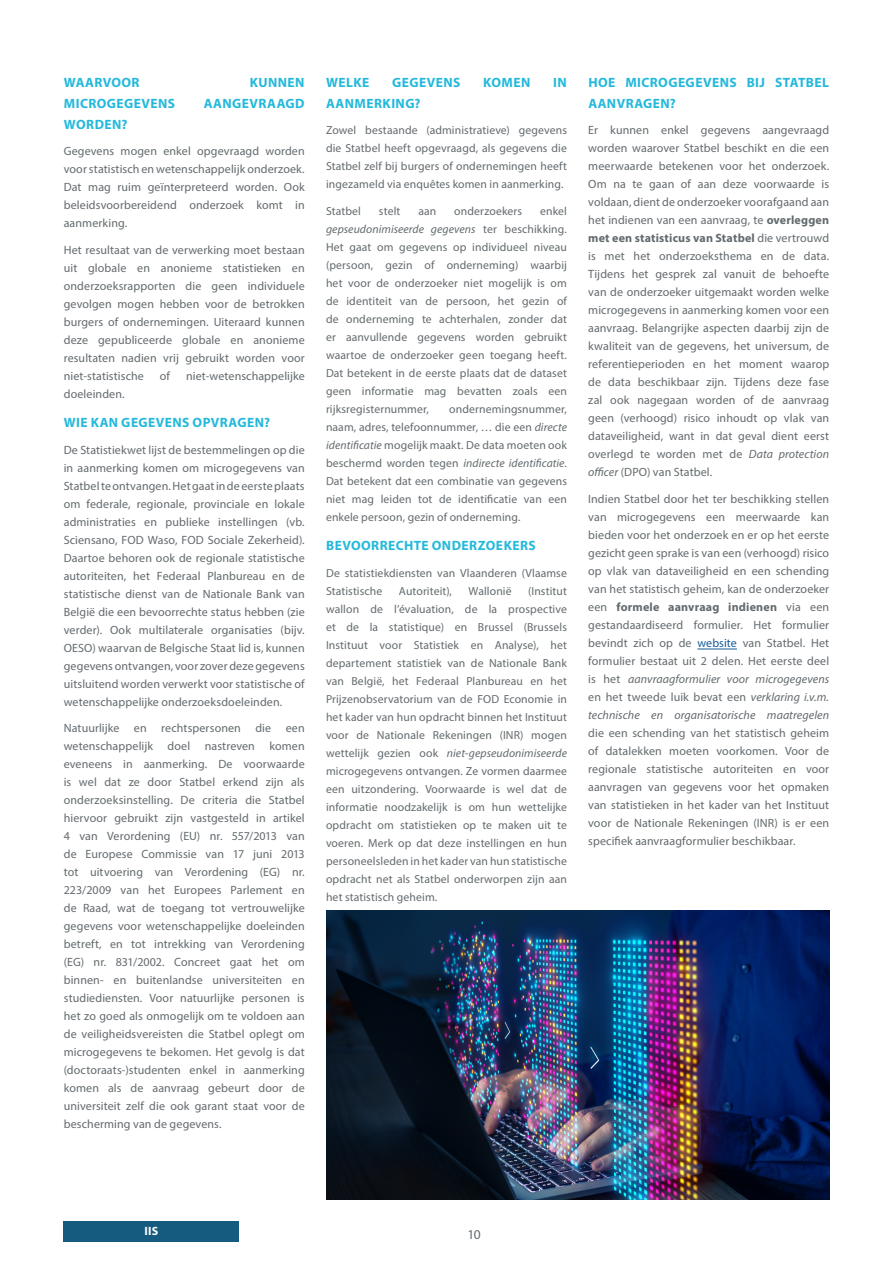
<style>
.page{position:relative;width:893px;height:1263px;background:#fff}
.page>*{position:absolute;margin:0;border:0;box-sizing:border-box;transform-origin:0 0}
.t1{font:700 13.5px/21px "Myriad Pro";letter-spacing:.035em;color:#24b9db}
.t2{font:13.5px "Myriad Pro";color:#646a6e}
.t3{font:12px/18px "Myriad Pro";letter-spacing:.01em;color:#636a6e;text-align:justify}
.t4{font:700 12px "Myriad Pro";color:#fff}
.t5{font:11.7px/18px "Myriad Pro";letter-spacing:.01em;color:#636a6e;text-align:justify}
.s1{font-style:italic}
.s2{font-weight:700}
.s3{color:#165b9a}
</style>
<div class="page">
<div style="left:64px;top:1221px;width:175px;height:21px;background:#155a7f"></div>
<hr style="left:697px;top:649px;width:40px;height:1px;background:#165b9a">
<img style="left:326px;top:910px;width:503px;height:289px">
<p class="t1" style="left:64px;top:71px;width:77px">WAARVOOR</p>
<p class="t1" style="left:250px;top:71px;width:56px">KUNNEN</p>
<p class="t1" style="left:64px;top:92px;width:113px">MICROGEGEVENS</p>
<p class="t1" style="left:204px;top:92px;width:102px">AANGEVRAAGD</p>
<p class="t1" style="left:64px;top:113px;width:65px">WORDEN?</p>
<p class="t3" style="left:64px;top:142px;width:242px">Gegevens mogen enkel opgevraagd worden voor statistisch en wetenschappelijk onderzoek.<br>Dat mag ruim geïnterpreteerd worden. Ook beleidsvoorbereidend onderzoek komt in aanmerking.</p>
<p class="t3" style="left:64px;top:240px;width:242px">Het resultaat van de verwerking moet bestaan uit globale en anonieme statistieken en onderzoeksrapporten die geen individuele gevolgen mogen hebben voor de betrokken burgers of ondernemingen. Uiteraard kunnen deze gepubliceerde globale en anonieme resultaten nadien vrij gebruikt worden voor niet-statistische</p>
<p class="t3" style="left:160px;top:366px;width:12px">of</p>
<p class="t3" style="left:186px;top:366px;width:120px">niet-wetenschappelijke</p>
<p class="t3" style="left:64px;top:384px;width:62px">doeleinden.</p>
<p class="t1" style="left:64px;top:412px;width:208px">WIE KAN GEGEVENS OPVRAGEN?</p>
<p class="t3" style="left:64px;top:440px;width:242px">De Statistiekwet lijst de bestemmelingen op die in aanmerking komen om microgegevens van Statbel te ontvangen. Het gaat in de eerste plaats om federale, regionale, provinciale en lokale administraties en publieke instellingen (vb.<br>Sciensano, FOD Waso, FOD Sociale Zekerheid).<br>Daartoe behoren ook de regionale statistische autoriteiten, het Federaal Planbureau en de statistische dienst van de Nationale Bank van België die een bevoorrechte status hebben (zie verder). Ook multilaterale organisaties (bijv.<br>OESO) waarvan de Belgische Staat lid is, kunnen gegevens ontvangen, voor zover deze gegevens uitsluitend worden verwerkt voor statistische of wetenschappelijke onderzoeksdoeleinden.</p>
<p class="t3" style="left:64px;top:719px;width:242px">Natuurlijke en rechtspersonen die een wetenschappelijk doel nastreven komen eveneens in aanmerking. De voorwaarde is wel dat ze door Statbel erkend zijn als onderzoeksinstelling. De criteria die Statbel hiervoor gebruikt zijn vastgesteld in artikel 4 van Verordening (EU) nr. 557/2013 van de Europese Commissie van 17 juni 2013 tot uitvoering van Verordening (EG) nr.<br>223/2009 van het Europees Parlement en de Raad, wat de toegang tot vertrouwelijke gegevens voor wetenschappelijke doeleinden betreft, en tot intrekking van Verordening (EG) nr. 831/2002. Concreet gaat het om binnen- en buitenlandse universiteiten en studiediensten. Voor natuurlijke personen is het zo goed als onmogelijk om te voldoen aan de veiligheidsvereisten die Statbel oplegt om microgegevens te bekomen. Het gevolg is dat (doctoraats-)studenten enkel in aanmerking komen als de aanvraag gebeurt door de universiteit zelf die ook garant staat voor de bescherming van de gegevens.</p>
<p class="t1" style="left:326px;top:71px;width:45px">WELKE</p>
<p class="t1" style="left:392px;top:71px;width:70px">GEGEVENS</p>
<p class="t1" style="left:483px;top:71px;width:49px">KOMEN</p>
<p class="t1" style="left:553px;top:71px;width:15px">IN</p>
<p class="t1" style="left:326px;top:92px;width:96px">AANMERKING?</p>
<p class="t5" style="left:326px;top:121px;width:242px">Zowel bestaande (administratieve) gegevens die Statbel heeft opgevraagd, als gegevens die Statbel zelf bij burgers of ondernemingen heeft ingezameld via enquêtes komen in aanmerking.</p>
<p class="t5" style="left:326px;top:202px;width:37px">Statbel</p>
<p class="t5" style="left:379px;top:202px;width:23px">stelt</p>
<p class="t5" style="left:418px;top:202px;width:19px">aan</p>
<p class="t5" style="left:454px;top:202px;width:69px">onderzoekers</p>
<p class="t5" style="left:326px;top:202px;width:242px;text-indent:214px">enkel <span class="s1">gepseudonimiseerde gegevens</span> ter beschikking.<br>Het gaat om gegevens op individueel niveau (persoon, gezin of onderneming) waarbij het voor de onderzoeker niet mogelijk is om de identiteit van de persoon, het gezin of de onderneming te achterhalen, zonder dat er aanvullende gegevens worden gebruikt waartoe de onderzoeker geen toegang heeft.<br>Dat betekent in de eerste plaats dat de dataset geen informatie mag bevatten zoals een rijksregisternummer,</p>
<p class="t5" style="left:326px;top:399px;width:242px;text-indent:123px">ondernemingsnummer, naam, adres, telefoonnummer, … die een <span class="s1">directe identificatie</span> mogelijk maakt. De data moeten ook beschermd worden tegen <span class="s1">indirecte identificatie</span>.<br>Dat betekent dat een combinatie van gegevens niet mag leiden tot de identificatie van een enkele persoon, gezin of onderneming.</p>
<p class="t1" style="left:326px;top:535px;width:211px">BEVOORRECHTE ONDERZOEKERS</p>
<p class="t5" style="left:326px;top:564px;width:242px">De statistiekdiensten van Vlaanderen (Vlaamse<br>Statistische</p>
<p class="t5" style="left:399px;top:582px;width:55px">Autoriteit),</p>
<p class="t5" style="left:469px;top:582px;width:45px">Wallonië</p>
<p class="t5" style="left:326px;top:582px;width:242px;text-indent:202px">(Institut wallon de l’évaluation, de la prospective et de la statistique) en Brussel (Brussels Instituut voor Statistiek en Analyse), het departement statistiek van de Nationale Bank van België, het Federaal Planbureau en het Prijzenobservatorium van de FOD Economie in het kader van hun opdracht binnen het Instituut voor de Nationale Rekeningen (INR) mogen wettelijk gezien ook <span class="s1">niet-gepseudonimiseerde </span>microgegevens ontvangen. Ze vormen daarmee een uitzondering. Voorwaarde is wel dat de informatie noodzakelijk is om hun wettelijke opdracht om statistieken op te maken uit te voeren. Merk op dat deze instellingen en hun personeelsleden in het kader van hun statistische opdracht net als Statbel onderworpen zijn aan het statistisch geheim.</p>
<p class="t1" style="left:588px;top:71px;width:242px">HOE MICROGEGEVENS BIJ STATBEL<br>AANVRAGEN?</p>
<p class="t3" style="left:588px;top:121px;width:242px">Er kunnen enkel gegevens aangevraagd worden waarover Statbel beschikt en die een meerwaarde betekenen voor het onderzoek.<br>Om na te gaan of aan deze voorwaarde is voldaan, dient de onderzoeker voorafgaand aan het indienen van een aanvraag, te <span class="s2">overleggen met een statisticus van Statbel</span> die vertrouwd is met het onderzoeksthema en de data.<br>Tijdens het gesprek zal vanuit de behoefte van de onderzoeker uitgemaakt worden welke microgegevens in aanmerking komen voor een aanvraag. Belangrijke aspecten daarbij zijn de kwaliteit van de gegevens, het universum, de referentieperioden en het moment waarop de data beschikbaar zijn. Tijdens deze fase zal ook nagegaan worden of de aanvraag geen (verhoogd) risico inhoudt op vlak van dataveiligheid, want in dat geval dient eerst overlegd te worden met de <span class="s1">Data protection officer</span> (DPO) van Statbel.</p>
<p class="t3" style="left:588px;top:489px;width:242px">Indien Statbel door het ter beschikking stellen van microgegevens een meerwaarde kan bieden voor het onderzoek en er op het eerste gezicht geen sprake is van een (verhoogd) risico op vlak van dataveiligheid en een schending van het statistisch geheim, kan de onderzoeker een <span class="s2">formele aanvraag indienen</span> via een gestandaardiseerd formulier. Het formulier bevindt zich op de <span class="s3">website</span> van Statbel. Het formulier bestaat uit 2 delen. Het eerste deel is het <span class="s1">aanvraagformulier voor microgegevens </span>en het tweede luik bevat een <span class="s1">verklaring i.v.m. technische en organisatorische maatregelen</span></p>
<p class="t3" style="left:588px;top:723px;width:242px">die een schending van het statistisch geheim of datalekken moeten voorkomen. Voor de regionale statistische autoriteiten en voor aanvragen van gegevens voor het opmaken van statistieken in het kader van het Instituut voor de Nationale Rekeningen (INR) is er een specifiek aanvraagformulier beschikbaar.</p>
<p class="t4" style="left:145px;top:1223px;width:15px">IIS</p>
<p class="t2" style="left:467px;top:1226px;width:15px">10</p>
</div>
